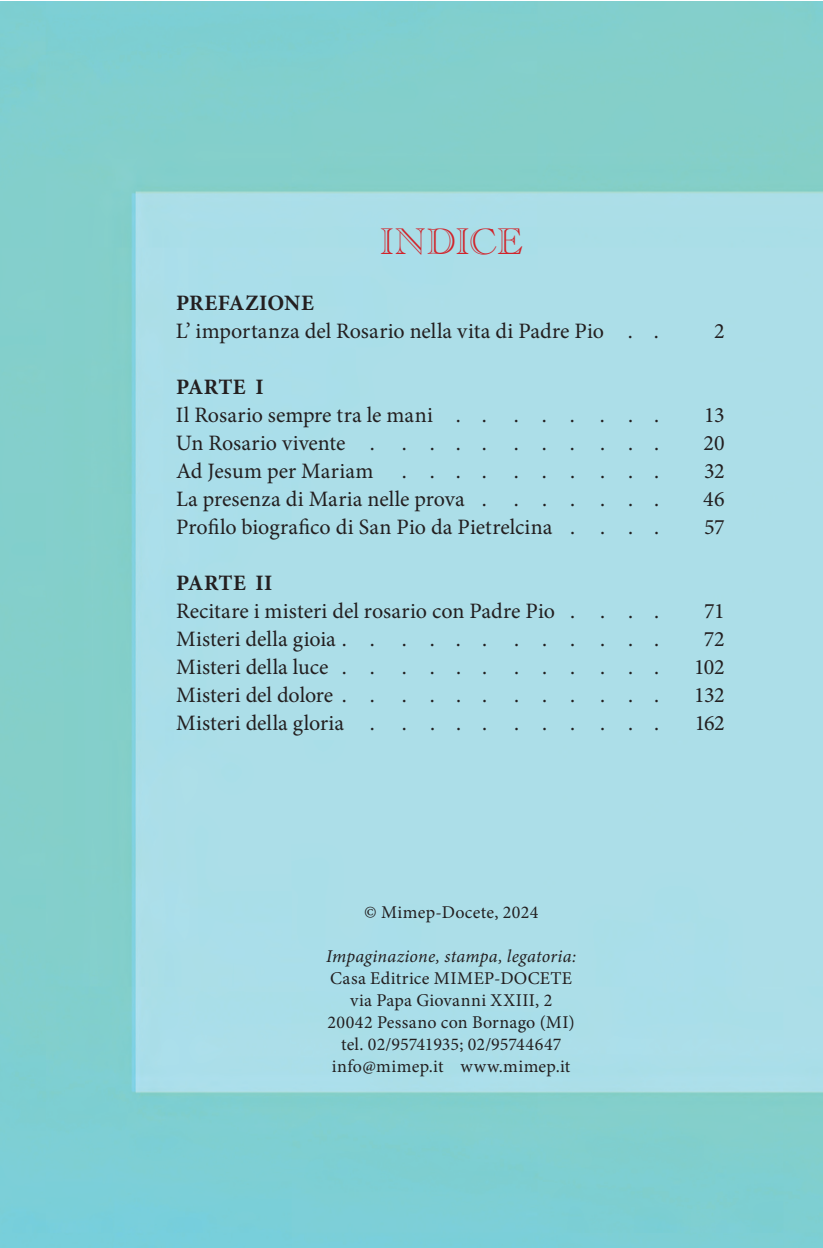
<style>
.page{position:relative;width:823px;height:1248px;background:#fff}
.page>*{position:absolute;margin:0;border:0;box-sizing:border-box;transform-origin:0 0}
.t1{font:38px "Academy Engraved Let Plain";letter-spacing:.005em;color:#d1232a}
.t2{font:22px "Minion Pro";color:#231f20}
.t3{font:700 22px "Minion Pro";letter-spacing:.015em;color:#231f20}
.t4{font:18px/22px "Minion Pro";letter-spacing:.015em;color:#231f20;text-align:center}
.t5{font:italic 18px "Minion Pro";letter-spacing:.01em;color:#231f20}
</style>
<div class="page">
<h1 class="t1" style="left:380px;top:213px;width:144px">INDICE</h1>
<p class="t3" style="left:176px;top:287px;width:139px">PREFAZIONE</p>
<p class="t2" style="left:176px;top:316px;width:484px">L’ importanza del Rosario nella vita di Padre Pio . .</p>
<p class="t2" style="left:713px;top:316px;width:12px">2</p>
<p class="t3" style="left:176px;top:371px;width:89px">PARTE I</p>
<p class="t2" style="left:176px;top:400px;width:484px">Il Rosario sempre tra le mani . . . . . . . .</p>
<p class="t2" style="left:703px;top:400px;width:22px">13</p>
<p class="t2" style="left:176px;top:428px;width:484px">Un Rosario vivente . . . . . . . . . . .</p>
<p class="t2" style="left:703px;top:428px;width:23px">20</p>
<p class="t2" style="left:176px;top:456px;width:199px">Ad Jesum per Mariam</p>
<p class="t2" style="left:401px;top:456px;width:259px">.... ......</p>
<p class="t2" style="left:703px;top:456px;width:22px">32</p>
<p class="t2" style="left:176px;top:484px;width:484px">La presenza di Maria nelle prova . . . . . . .</p>
<p class="t2" style="left:702px;top:484px;width:23px">46</p>
<p class="t2" style="left:176px;top:512px;width:484px">Profilo biografico di San Pio da Pietrelcina . . . .</p>
<p class="t2" style="left:703px;top:512px;width:22px">57</p>
<p class="t3" style="left:176px;top:567px;width:98px">PARTE II</p>
<p class="t2" style="left:176px;top:596px;width:484px">Recitare i misteri del rosario con Padre Pio . . . .</p>
<p class="t2" style="left:703px;top:596px;width:22px">71</p>
<p class="t2" style="left:176px;top:624px;width:484px">Misteri della gioia . . . . . . . . . . . .</p>
<p class="t2" style="left:703px;top:624px;width:22px">72</p>
<p class="t2" style="left:176px;top:652px;width:484px">Misteri della luce . . . . . . . . . . . .</p>
<p class="t2" style="left:693px;top:652px;width:32px">102</p>
<p class="t2" style="left:176px;top:680px;width:484px">Misteri del dolore . . . . . . . . . . . .</p>
<p class="t2" style="left:693px;top:680px;width:32px">132</p>
<p class="t2" style="left:176px;top:708px;width:484px">Misteri della gloria . . . . . . . . . . .</p>
<p class="t2" style="left:694px;top:708px;width:32px">162</p>
<p class="t4" style="left:364px;top:901px;width:176px">© Mimep-Docete, 2024</p>
<p class="t5" style="left:326px;top:943px;width:251px">Impaginazione, stampa, legatoria:</p>
<p class="t4" style="left:327px;top:967px;width:249px">Casa Editrice MIMEP-DOCETE via Papa Giovanni XXIII, 2<br>20042 Pessano con Bornago (MI) tel. 02/95741935; 02/95744647 info@mimep.it www.mimep.it</p>
</div>
